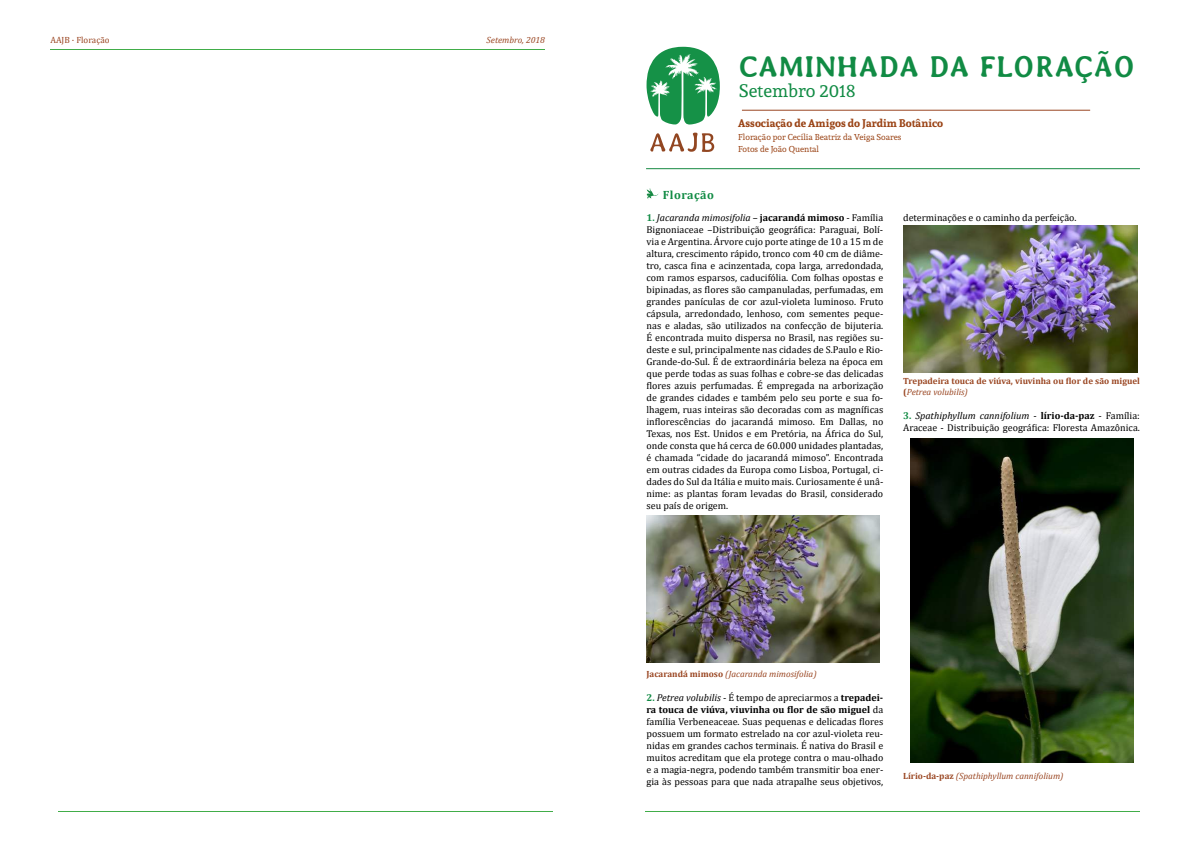
<style>
.page{position:relative;width:1191px;height:842px;background:#fff}
.page>*{position:absolute;margin:0;border:0;box-sizing:border-box;transform-origin:0 0}
.t1{font:700 30px "Averia";color:#118b44}
.t2{font:18px "Andada";color:#118b44}
.t3{font:700 12px "Cambria";letter-spacing:.04em;color:#118b44}
.t4{font:700 11px "Andada";color:#9a4315}
.t5{font:10px/12px "Cambria";color:#000;text-align:justify}
.t6{font:italic 9px "Cambria";color:#9a4622}
.t7{font:700 9px/10.8px "Cambria";color:#9a4622}
.t8{font:9px "Cambria";color:#9a4622}
.t9{font:8.5px/12px "Andada";color:#9a4315}
.s1{font-weight:700;color:#118b44}
.s2{font-style:italic}
.s3{font-weight:700}
.s4{font-weight:400;font-style:italic}
.s5{font-weight:700;font-style:normal}
</style>
<div class="page">
<svg style="left:646px;top:188px;width:13px;height:11px"></svg>
<hr style="left:742px;top:110px;width:348px;height:1px;background:#9a4622">
<svg style="left:650px;top:133px;width:64px;height:19px"></svg>
<svg style="left:646px;top:47px;width:74px;height:78px"></svg>
<hr style="left:646px;top:168px;width:494px;height:1px;background:#168943">
<hr style="left:645px;top:811px;width:494px;height:1px;background:#41ad49">
<hr style="left:59px;top:811px;width:494px;height:1px;background:#41ad49">
<hr style="left:50px;top:49px;width:494px;height:1px;background:#41ad49">
<img style="left:647px;top:516px;width:232px;height:147px">
<img style="left:904px;top:225px;width:233px;height:147px">
<img style="left:910px;top:438px;width:223px;height:325px">
<p class="t8" style="left:50px;top:35px;width:61px">AAJB · Floração</p>
<p class="t6" style="left:486px;top:34px;width:60px">Setembro, 2018</p>
<p class="t3" style="left:663px;top:187px;width:53px">Floração</p>
<h1 class="t1" style="left:739px;top:50px;width:398px">CAMINHADA DA FLORAÇÃO</h1>
<h2 class="t2" style="left:739px;top:79px;width:118px">Setembro 2018</h2>
<p class="t4" style="left:738px;top:116px;width:206px">Associação de Amigos do Jardim Botânico</p>
<p class="t9" style="left:738px;top:131px;width:165px">Floração por Cecília Beatriz da Veiga Soares<br>Fotos de João Quental</p>
<p class="t5" style="left:646px;top:211px;width:238px"><span class="s1">1.</span> <span class="s2">Jacaranda mimosifolia</span> – <span class="s3">jacarandá mimoso</span> - Família Bignoniaceae –Distribuição geográfica: Paraguai, Bolí&shy;via e Argentina. Árvore cujo porte atinge de 10 a 15 m de altura, crescimento rápido, tronco com 40 cm de diâme&shy;tro, casca fina e acinzentada, copa larga, arredondada, com ramos esparsos, caducifólia. Com folhas opostas e bipinadas, as flores são campanuladas, perfumadas, em grandes panículas de cor azul-violeta luminoso. Fruto cápsula, arredondado, lenhoso, com sementes peque&shy;nas e aladas, são utilizados na confecção de bijuteria.<br>É encontrada muito dispersa no Brasil, nas regiões su&shy;deste e sul, principalmente nas cidades de S.Paulo e Rio-Grande-do-Sul. É de extraordinária beleza na época em que perde todas as suas folhas e cobre-se das delicadas flores azuis perfumadas. É empregada na arborização de grandes cidades e também pelo seu porte e sua fo&shy;lhagem, ruas inteiras são decoradas com as magníficas inflorescências do jacarandá mimoso. Em Dallas, no Texas, nos Est. Unidos e em Pretória, na África do Sul, onde consta que há cerca de 60.000 unidades plantadas, é chamada “cidade do jacarandá mimoso”. Encontrada em outras cidades da Europa como Lisboa, Portugal, ci&shy;dades do Sul da Itália e muito mais. Curiosamente é unâ&shy;nime: as plantas foram levadas do Brasil, considerado seu país de origem.</p>
<p class="t5" style="left:903px;top:211px;width:175px">determinações e o caminho da perfeição.</p>
<p class="t7" style="left:903px;top:375px;width:238px">Trepadeira touca de viúva, viuvinha ou flor de são miguel (<span class="s4">Petrea volubilis)</span></p>
<p class="t5" style="left:903px;top:409px;width:238px"><span class="s1">3.</span> <span class="s2">Spathiphyllum cannifolium</span> - <span class="s3">lírio-da-paz</span> - Família:<br>Araceae - Distribuição geográfica: Floresta Amazônica.</p>
<p class="t6" style="left:646px;top:668px;width:172px"><span class="s5">Jacarandá mimoso</span> (Jacaranda mimosifolia)</p>
<p class="t5" style="left:646px;top:691px;width:238px"><span class="s1">2.</span> <span class="s2">Petrea volubilis</span> - É tempo de apreciarmos a <span class="s3">trepadei&shy;ra touca de viúva, viuvinha ou flor de são miguel</span> da família Verbeneaceae. Suas pequenas e delicadas flores possuem um formato estrelado na cor azul-violeta reu&shy;nidas em grandes cachos terminais. É nativa do Brasil e muitos acreditam que ela protege contra o mau-olhado e a magia-negra, podendo também transmitir boa ener&shy;gia às pessoas para que nada atrapalhe seus objetivos,</p>
<p class="t6" style="left:903px;top:770px;width:162px"><span class="s5">Lírio-da-paz</span> (Spathiphyllum cannifolium)</p>
</div>
